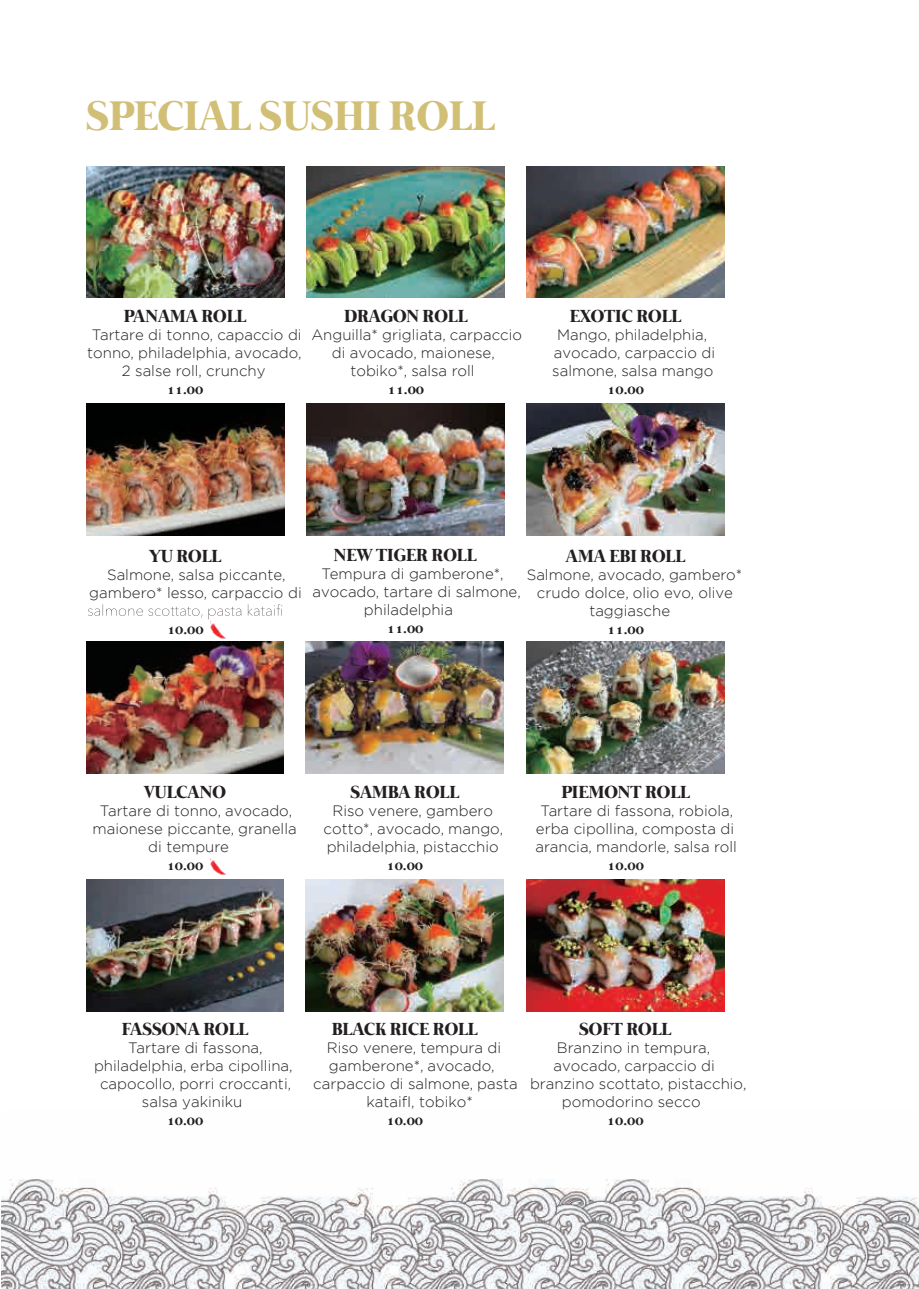
<style>
.page{position:relative;width:919px;height:1289px;background:#fff}
.page>*{position:absolute;margin:0;border:0;box-sizing:border-box;transform-origin:0 0}
.t1{font:700 42.6px "Mermaid";color:#d2bf76}
.t2{font:700 18px "Mermaid";color:#231f20}
.t3{font:300 15px/18px "Gotham";color:#231f20;text-align:center}
.t4{font:700 15px "Mermaid";color:#231f20}
</style>
<div class="page">
<img style="left:2px;top:1179px;width:916px;height:109px">
<img style="left:86px;top:166px;width:198px;height:132px">
<img style="left:86px;top:404px;width:198px;height:131px">
<img style="left:86px;top:641px;width:198px;height:132px">
<img style="left:86px;top:879px;width:198px;height:132px">
<img style="left:306px;top:166px;width:198px;height:132px">
<img style="left:306px;top:404px;width:198px;height:131px">
<img style="left:306px;top:641px;width:197px;height:132px">
<img style="left:306px;top:879px;width:198px;height:132px">
<img style="left:526px;top:166px;width:198px;height:132px">
<img style="left:526px;top:404px;width:198px;height:131px">
<img style="left:526px;top:641px;width:198px;height:132px">
<img style="left:526px;top:879px;width:198px;height:132px">
<svg style="left:88px;top:604px;width:194px;height:15px"></svg>
<img style="left:210px;top:621px;width:16px;height:18px">
<img style="left:210px;top:858px;width:16px;height:17px">
<h1 class="t1" style="left:86px;top:91px;width:410px">SPECIAL SUSHI ROLL</h1>
<p class="t2" style="left:124px;top:306px;width:124px">PANAMA ROLL</p>
<p class="t3" style="left:87px;top:325px;width:216px">Tartare di tonno, capaccio di tonno, philadelphia, avocado,<br>2 salse roll, crunchy</p>
<p class="t4" style="left:167px;top:380px;width:38px">11.00</p>
<p class="t2" style="left:344px;top:306px;width:125px">DRAGON ROLL</p>
<p class="t3" style="left:311px;top:325px;width:212px">Anguilla* grigliata, carpaccio di avocado, maionese, tobiko*, salsa roll</p>
<p class="t4" style="left:387px;top:380px;width:38px">11.00</p>
<p class="t2" style="left:570px;top:306px;width:113px">EXOTIC ROLL</p>
<p class="t3" style="left:552px;top:326px;width:164px">Mango, philadelphia, avocado, carpaccio di salmone, salsa mango</p>
<p class="t4" style="left:607px;top:381px;width:38px">10.00</p>
<p class="t2" style="left:149px;top:545px;width:73px">YU ROLL</p>
<p class="t3" style="left:89px;top:565px;width:214px">Salmone, salsa piccante, gambero* lesso, carpaccio di</p>
<p class="t4" style="left:167px;top:620px;width:38px">10.00</p>
<p class="t2" style="left:334px;top:545px;width:144px">NEW TIGER ROLL</p>
<p class="t3" style="left:321px;top:565px;width:184px">Tempura di gamberone*,</p>
<p class="t3" style="left:312px;top:583px;width:210px">avocado, tartare di salmone,</p>
<p class="t3" style="left:364px;top:601px;width:91px">philadelphia</p>
<p class="t4" style="left:387px;top:620px;width:38px">11.00</p>
<p class="t2" style="left:566px;top:545px;width:121px">AMA EBI ROLL</p>
<p class="t3" style="left:526px;top:565px;width:217px">Salmone, avocado, gambero*</p>
<p class="t3" style="left:537px;top:583px;width:197px">crudo dolce, olio evo, olive</p>
<p class="t3" style="left:589px;top:601px;width:82px">taggiasche</p>
<p class="t4" style="left:607px;top:620px;width:38px">11.00</p>
<p class="t2" style="left:144px;top:781px;width:83px">VULCANO</p>
<p class="t3" style="left:100px;top:801px;width:194px">Tartare di tonno, avocado,</p>
<p class="t3" style="left:92px;top:819px;width:206px">maionese piccante, granella</p>
<p class="t3" style="left:148px;top:837px;width:82px">di tempure</p>
<p class="t4" style="left:167px;top:856px;width:38px">10.00</p>
<p class="t2" style="left:350px;top:781px;width:110px">SAMBA ROLL</p>
<p class="t3" style="left:323px;top:801px;width:181px">Riso venere, gambero cotto*, avocado, mango, philadelphia, pistacchio</p>
<p class="t4" style="left:386px;top:856px;width:38px">10.00</p>
<p class="t2" style="left:561px;top:781px;width:130px">PIEMONT ROLL</p>
<p class="t3" style="left:535px;top:801px;width:203px">Tartare di fassona, robiola, erba cipollina, composta di arancia, mandorle, salsa roll</p>
<p class="t4" style="left:607px;top:856px;width:38px">10.00</p>
<p class="t2" style="left:122px;top:1019px;width:128px">FASSONA ROLL</p>
<p class="t3" style="left:94px;top:1038px;width:200px">Tartare di fassona, philadelphia, erba cipollina, capocollo, porri croccanti, salsa yakiniku</p>
<p class="t2" style="left:332px;top:1019px;width:147px">BLACK RICE ROLL</p>
<p class="t3" style="left:313px;top:1038px;width:206px">Riso venere, tempura di gamberone*, avocado, carpaccio di salmone, pasta kataifI, tobiko*</p>
<p class="t2" style="left:579px;top:1019px;width:94px">SOFT ROLL</p>
<p class="t3" style="left:557px;top:1038px;width:155px">Branzino in tempura,</p>
<p class="t3" style="left:553px;top:1056px;width:163px">avocado, carpaccio di</p>
<p class="t3" style="left:530px;top:1074px;width:218px">branzino scottato, pistacchio,</p>
<p class="t3" style="left:561px;top:1092px;width:140px">pomodorino secco</p>
<p class="t4" style="left:167px;top:1111px;width:38px">10.00</p>
<p class="t4" style="left:386px;top:1111px;width:38px">10.00</p>
<p class="t4" style="left:607px;top:1111px;width:38px">10.00</p>
</div>
